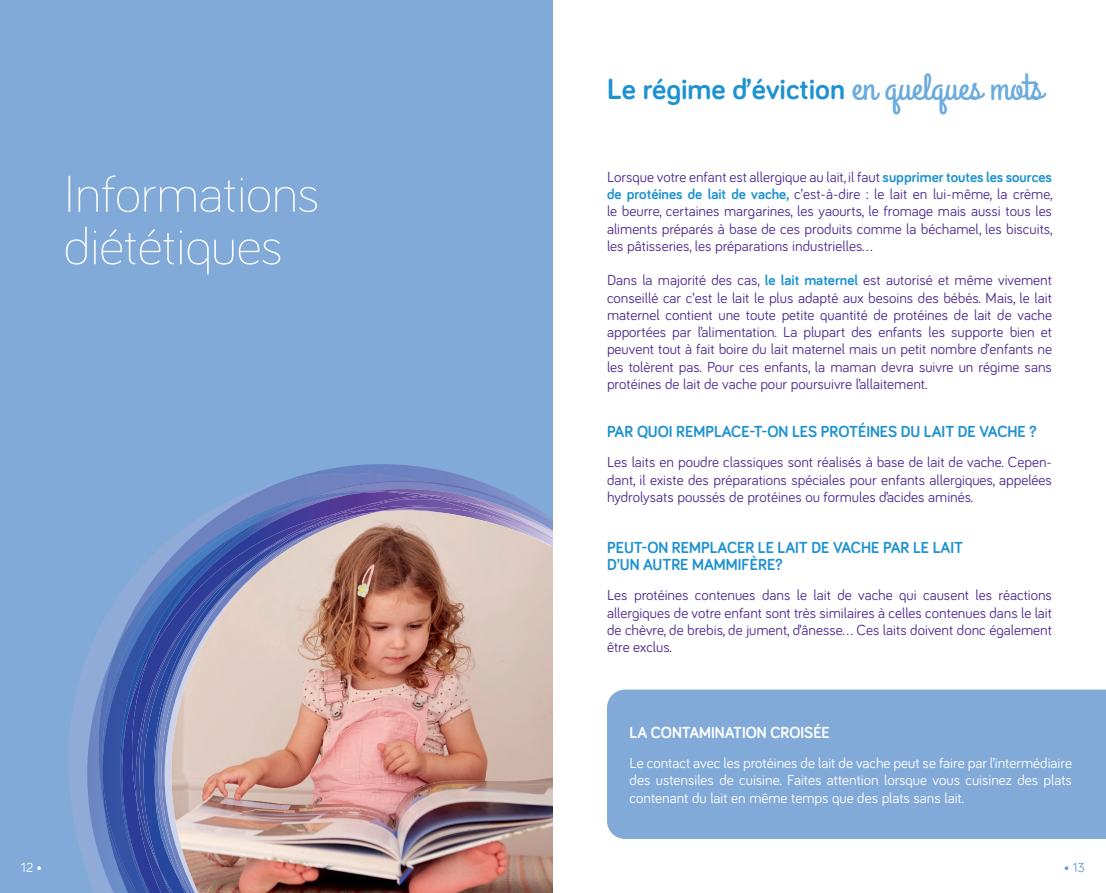
<style>
.page{position:relative;width:1106px;height:893px;background:#fff}
.page>*{position:absolute;margin:0;border:0;box-sizing:border-box;transform-origin:0 0}
.t1{font:300 52.5px/52.5px "Bariol";color:#fff}
.t2{font:700 30px "Bariol";color:#1d92d1}
.t3{font:700 16.5px/17.2px "Bariol";color:#1d92d1;scale:.96 1}
.t4{font:700 16.5px "Bariol";color:#fff;scale:.96 1}
.t5{font:15px/17.2px "Bariol";color:#502e92;text-align:justify}
.t6{font:15px/17.2px "Bariol";color:#fff;text-align:justify}
.t7{font:13.5px "Bariol";color:#fff}
.t8{font:13.5px "Bariol";color:#6599d1}
.s1{font-family:"Grand Hotel";font-weight:400;font-size:37.5px;color:#6babdd}
.s2{font-weight:700;color:#1d92d1}
</style>
<div class="page">
<div style="left:607px;top:690px;width:499px;height:149px;background:#81aad9"></div>
<div style="left:0;top:0;width:553px;height:893px;background:#81aad9"></div>
<svg style="left:69px;top:630px;width:30px;height:241px;fill:#90abd8"></svg>
<img style="left:87px;top:651px;width:15px;height:242px">
<img style="left:99px;top:624px;width:3px;height:186px">
<img style="left:102px;top:595px;width:18px;height:175px">
<img style="left:102px;top:770px;width:19px;height:123px">
<img style="left:121px;top:776px;width:1px;height:117px">
<img style="left:120px;top:579px;width:12px;height:197px">
<img style="left:132px;top:570px;width:7px;height:58px">
<img style="left:152px;top:492px;width:130px;height:64px">
<svg style="left:282px;top:464px;width:256px;height:46px"></svg>
<img style="left:122px;top:660px;width:21px;height:233px">
<img style="left:127px;top:628px;width:12px;height:90px">
<img style="left:139px;top:566px;width:4px;height:305px">
<img style="left:143px;top:556px;width:28px;height:337px">
<svg style="left:160px;top:576px;width:11px;height:295px;background:#6279ba"></svg>
<img style="left:160px;top:871px;width:11px;height:22px">
<img style="left:171px;top:510px;width:382px;height:383px">
<h1 class="t1" style="left:64px;top:164px;width:256px">Informations diététiques</h1>
<h2 class="t2" style="left:607px;top:69px;width:437px">Le régime d’éviction <span class="s1">en quelques mots</span></h2>
<p class="t5" style="left:607px;top:168px;width:447px">Lorsque votre enfant est allergique au lait, il faut <span class="s2">supprimer toutes les sources de protéines de lait de vache,</span> c’est-à-dire : le lait en lui-même, la crème, le beurre, certaines margarines, les yaourts, le fromage mais aussi tous les aliments préparés à base de ces produits comme la béchamel, les biscuits, les pâtisseries, les préparations industrielles…</p>
<p class="t5" style="left:607px;top:271px;width:446px">Dans la majorité des cas, <span class="s2">le lait maternel</span> est autorisé et même vivement conseillé car c’est le lait le plus adapté aux besoins des bébés. Mais, le lait maternel contient une toute petite quantité de protéines de lait de vache apportées par l’alimentation. La plupart des enfants les supporte bien et peuvent tout à fait boire du lait maternel mais un petit nombre d’enfants ne les tolèrent pas. Pour ces enfants, la maman devra suivre un régime sans protéines de lait de vache pour poursuivre l’allaitement.</p>
<p class="t3" style="left:607px;top:423px;width:449px">PAR QUOI REMPLACE-T-ON LES PROTÉINES DU LAIT DE VACHE ?</p>
<p class="t5" style="left:607px;top:453px;width:446px">Les laits en poudre classiques sont réalisés à base de lait de vache. Cepen&shy;dant, il existe des préparations spéciales pour enfants allergiques, appelées hydrolysats poussés de protéines ou formules d’acides aminés.</p>
<p class="t3" style="left:607px;top:538px;width:372px">PEUT-ON REMPLACER LE LAIT DE VACHE PAR LE LAIT<br>D’UN AUTRE MAMMIFÈRE?</p>
<p class="t5" style="left:607px;top:586px;width:446px">Les protéines contenues dans le lait de vache qui causent les réactions allergiques de votre enfant sont très similaires à celles contenues dans le lait de chèvre, de brebis, de jument, d’ânesse… Ces laits doivent donc également être exclus.</p>
<p class="t4" style="left:629px;top:721px;width:210px">LA CONTAMINATION CROISÉE</p>
<p class="t6" style="left:629px;top:754px;width:444px">Le contact avec les protéines de lait de vache peut se faire par l’intermédiaire des ustensiles de cuisine. Faites attention lorsque vous cuisinez des plats contenant du lait en même temps que des plats sans lait.</p>
<p class="t7" style="left:21px;top:858px;width:22px">12 •</p>
<p class="t8" style="left:1063px;top:858px;width:22px">• 13</p>
</div>
